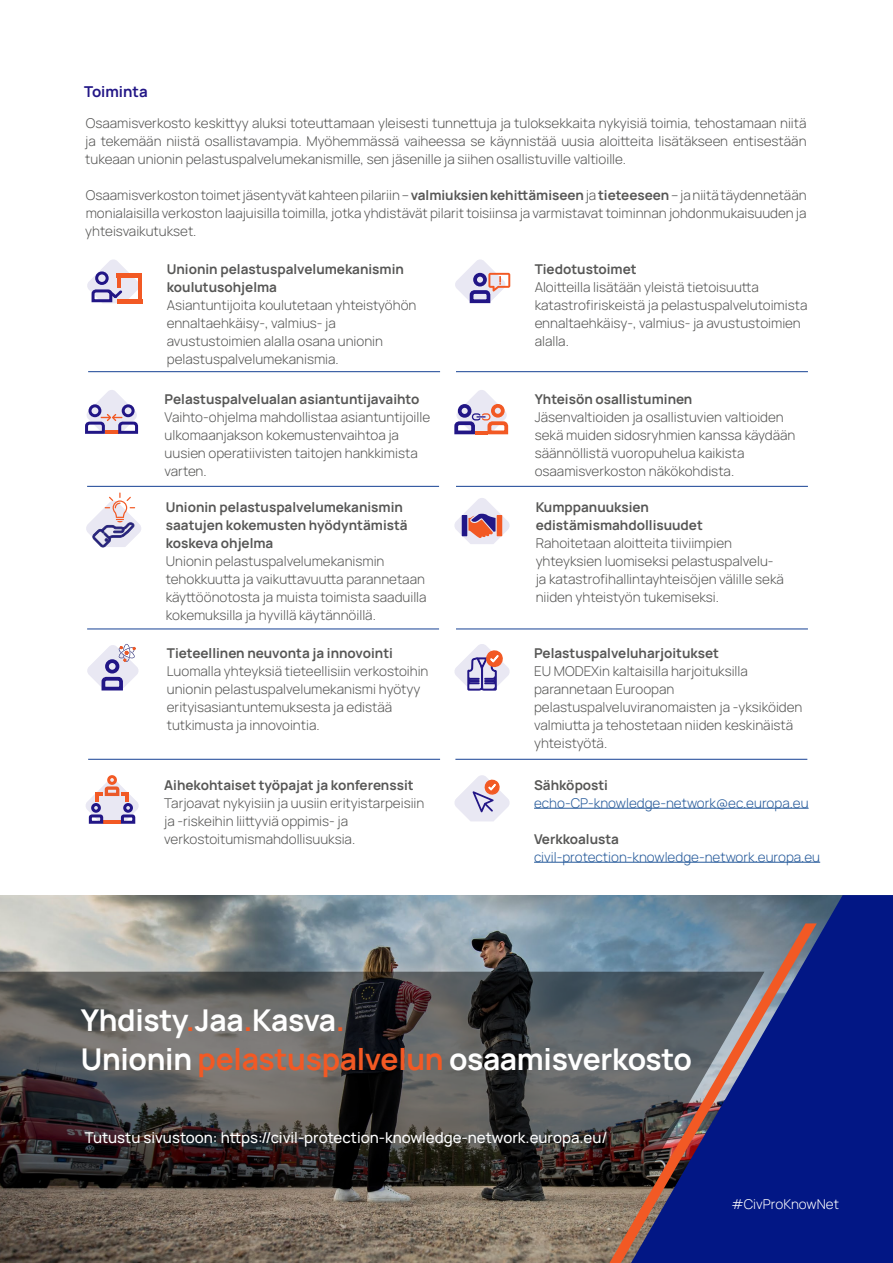
<style>
.page{position:relative;width:893px;height:1263px;background:#fff}
.page>*{position:absolute;margin:0;border:0;box-sizing:border-box;transform-origin:0 0}
.Body{font:700 30px "Manrope";letter-spacing:-.01em;color:#fff}
.Body-2{font:500 15px "Manrope";color:#fff}
.t1{font:700 15px "Manrope";color:#221686}
.Body-3{font:300 13.5px/18px "Manrope";color:#575756}
.Body-4{font:700 13.5px/18px "Manrope";color:#575756}
.Body-5{font:300 13.5px/18px "Manrope";color:#275b9b}
.Body-6{font:300 13.5px "Manrope";color:#fff}
.s1{font-weight:700}
.s2{font-weight:700;color:#575756}
.s3{color:#f25924}
</style>
<div class="page">
<hr style="left:88px;top:371px;width:352px;height:1px;background:#164194">
<hr style="left:456px;top:629px;width:352px;height:1px;background:#164194">
<hr style="left:87px;top:629px;width:352px;height:1px;background:#164194">
<hr style="left:87px;top:486px;width:352px;height:1px;background:#164194">
<hr style="left:455px;top:759px;width:352px;height:1px;background:#164194">
<hr style="left:88px;top:759px;width:352px;height:1px;background:#164194">
<hr style="left:456px;top:371px;width:352px;height:1px;background:#164194">
<hr style="left:456px;top:486px;width:352px;height:1px;background:#164194">
<hr style="left:534px;top:808px;width:275px;height:1px;background:#275b9b">
<hr style="left:534px;top:862px;width:286px;height:1px;background:#275b9b">
<img style="left:0;top:895px;width:631px;height:368px">
<svg style="left:631px;top:895px;width:262px;height:368px;background:#132886"></svg>
<svg style="left:609px;top:923px;width:208px;height:340px;background:#354086"></svg>
<svg style="left:0;top:972px;width:765px;height:214px;background:#49474b"></svg>
<svg style="left:454px;top:644px;width:56px;height:47px"></svg>
<svg style="left:86px;top:779px;width:53px;height:45px"></svg>
<div style="left:107px;top:775px;width:10px;height:10px;border:3px solid #f25924;border-radius:50%"></div>
<svg style="left:86px;top:492px;width:55px;height:56px"></svg>
<svg style="left:87px;top:644px;width:52px;height:47px"></svg>
<div style="left:105px;top:659px;width:14px;height:14px;border:4px solid #221686;border-radius:50%"></div>
<svg style="left:455px;top:259px;width:55px;height:45px"></svg>
<div style="left:473px;top:273px;width:14px;height:13px;border:4px solid #221686;border-radius:50%"></div>
<svg style="left:454px;top:390px;width:55px;height:45px"></svg>
<div style="left:458px;top:404px;width:13px;height:14px;border:4px solid #221686;border-radius:50%"></div>
<svg style="left:454px;top:498px;width:56px;height:46px"></svg>
<div style="left:497px;top:515px;width:5px;height:21px;background:#f25924"></div>
<div style="left:462px;top:515px;width:5px;height:21px;background:#211787"></div>
<svg style="left:87px;top:259px;width:55px;height:45px"></svg>
<div style="left:95px;top:271px;width:14px;height:14px;border:3px solid #221686;border-radius:50%"></div>
<svg style="left:85px;top:390px;width:54px;height:44px"></svg>
<div style="left:89px;top:404px;width:12px;height:13px;border:3px solid #221686;border-radius:50%"></div>
<svg style="left:454px;top:775px;width:56px;height:46px"></svg>
<h2 class="t1" style="left:84px;top:81px;width:65px">Toiminta</h2>
<p class="Body-3" style="left:85px;top:113px;width:723px;text-align:justify">Osaamisverkosto keskittyy aluksi toteuttamaan yleisesti tunnettuja ja tuloksekkaita nykyisiä toimia, tehostamaan niitä ja tekemään niistä osallistavampia. Myöhemmässä vaiheessa se käynnistää uusia aloitteita lisätäkseen entisestään tukeaan unionin pelastuspalvelumekanismille, sen jäsenille ja siihen osallistuville valtioille.</p>
<p class="Body-3" style="left:85px;top:185px;width:723px;text-align:justify">Osaamisverkoston toimet jäsentyvät kahteen pilariin – <span class="s1">valmiuksien kehittämiseen</span> ja <span class="s1">tieteeseen</span> – ja niitä täydennetään monialaisilla verkoston laajuisilla toimilla, jotka yhdistävät pilarit toisiinsa ja varmistavat toiminnan johdonmukaisuuden ja yhteisvaikutukset.</p>
<p class="Body-3" style="left:167px;top:259px;width:251px"><span class="s1">Unionin pelastuspalvelumekanismin koulutusohjelma<br></span>Asiantuntijoita koulutetaan yhteistyöhön ennaltaehkäisy-, valmius- ja avustustoimien alalla osana unionin pelastuspalvelumekanismia.</p>
<p class="Body-3" style="left:165px;top:390px;width:267px"><span class="s1">Pelastuspalvelualan asiantuntijavaihto </span>Vaihto-ohjelma mahdollistaa asiantuntijoille ulkomaanjakson kokemustenvaihtoa ja uusien operatiivisten taitojen hankkimista varten.</p>
<p class="Body-3" style="left:166px;top:498px;width:262px"><span class="s1">Unionin pelastuspalvelumekanismin saatujen kokemusten hyödyntämistä koskeva ohjelma<br></span>Unionin pelastuspalvelumekanismin tehokkuutta ja vaikuttavuutta parannetaan käyttöönotosta ja muista toimista saaduilla kokemuksilla ja hyvillä käytännöillä.</p>
<p class="Body-3" style="left:534px;top:644px;width:270px"><span class="s1">Pelastuspalveluharjoitukset<br></span>EU MODEXin kaltaisilla harjoituksilla parannetaan Euroopan pelastuspalveluviranomaisten ja -yksiköiden valmiutta ja tehostetaan niiden keskinäistä yhteistyötä.</p>
<p class="Body-4" style="left:535px;top:259px;width:103px">Tiedotustoimet</p>
<p class="Body-3" style="left:535px;top:277px;width:274px">Aloitteilla lisätään yleistä tietoisuutta katastrofiriskeistä ja pelastuspalvelutoimista ennaltaehkäisy-, valmius- ja avustustoimien alalla.</p>
<p class="Body-4" style="left:535px;top:390px;width:159px">Yhteisön osallistuminen</p>
<p class="Body-3" style="left:535px;top:408px;width:262px">Jäsenvaltioiden ja osallistuvien valtioiden sekä muiden sidosryhmien kanssa käydään säännöllistä vuoropuhelua kaikista osaamisverkoston näkökohdista.</p>
<p class="Body-4" style="left:536px;top:498px;width:169px">Kumppanuuksien edistämismahdollisuudet</p>
<p class="Body-3" style="left:536px;top:534px;width:250px">Rahoitetaan aloitteita tiiviimpien yhteyksien luomiseksi pelastuspalvelu&shy;ja katastrofihallintayhteisöjen välille sekä niiden yhteistyön tukemiseksi.</p>
<p class="Body-4" style="left:167px;top:644px;width:228px">Tieteellinen neuvonta ja innovointi</p>
<p class="Body-3" style="left:167px;top:662px;width:263px">Luomalla yhteyksiä tieteellisiin verkostoihin unionin pelastuspalvelumekanismi hyötyy erityisasiantuntemuksesta ja edistää tutkimusta ja innovointia.</p>
<p class="Body-3" style="left:164px;top:775px;width:262px"><span class="s1">Aihekohtaiset työpajat ja konferenssit </span>Tarjoavat nykyisiin ja uusiin erityistarpeisiin ja -riskeihin liittyviä oppimis- ja verkostoitumismahdollisuuksia.</p>
<p class="Body-5" style="left:534px;top:775px;width:276px"><span class="s2">Sähköposti </span>echo-CP-knowledge-network@ec.europa.eu</p>
<p class="Body-5" style="left:534px;top:829px;width:288px"><span class="s2">Verkkoalusta </span>civil-protection-knowledge-network.europa.eu</p>
<p class="Body" style="left:81px;top:999px;width:266px">Yhdisty<span class="s3">.</span>Jaa<span class="s3">.</span>Kasva<span class="s3">.</span></p>
<p class="Body" style="left:81px;top:1038px;width:613px">Unionin <span class="s3">pelastuspalvelun</span> osaamisverkosto</p>
<p class="Body-2" style="left:85px;top:1127px;width:524px">Tutustu sivustoon: https://civil-protection-knowledge-network.europa.eu/</p>
<p class="Body-6" style="left:731px;top:1195px;width:109px">#CivProKnowNet</p>
</div>
